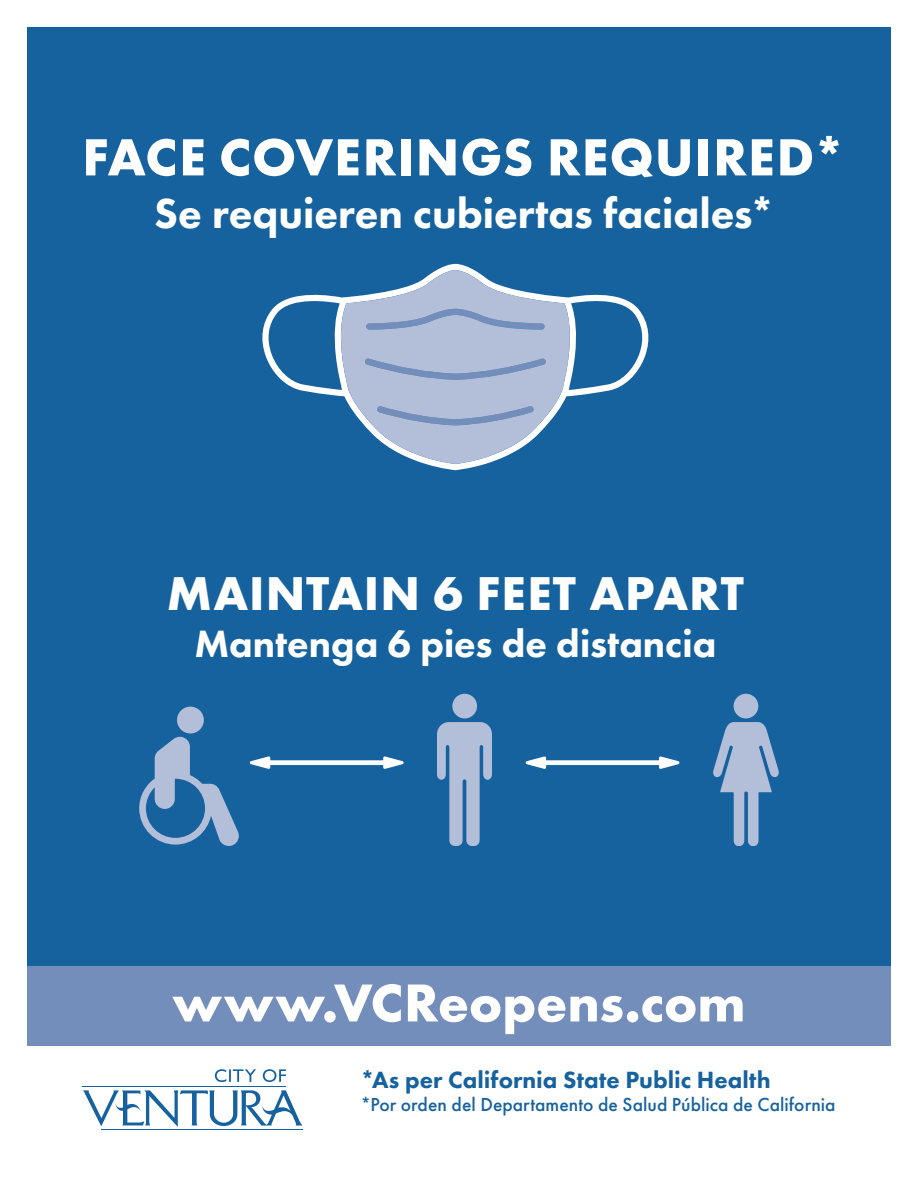
<style>
.page{position:relative;width:918px;height:1188px;background:#fff}
.page>*{position:absolute;margin:0;border:0;box-sizing:border-box;transform-origin:0 0}
.t1{font:700 55.35px "Futura PT";letter-spacing:-.005em;color:#fff}
.t2{font:700 54.15px "Futura PT";letter-spacing:.02em;color:#fff}
.t3{font:700 49.2px "Futura PT";letter-spacing:.015em;color:#fff}
.t4{font:800 43.5px "Futura PT";color:#fff}
.t5{font:800 39.45px "Futura PT";color:#fff}
.t6{font:800 24.3px "Futura PT";color:#16629e}
.t7{font:500 19.5px "Futura PT";color:#16629e}
</style>
<div class="page">
<div style="left:27px;top:27px;width:864px;height:940px;background:#16629e"></div>
<div style="left:27px;top:967px;width:864px;height:79px;background:#748ebc"></div>
<hr style="left:82px;top:1086px;width:204px;height:1px;background:#16629e">
<hr style="left:101px;top:1129px;width:201px;height:1px;background:#16629e">
<svg style="left:82px;top:1090px;width:220px;height:37px"></svg>
<svg style="left:215px;top:1069px;width:71px;height:13px"></svg>
<svg style="left:262px;top:264px;width:387px;height:206px"></svg>
<svg style="left:334px;top:270px;width:243px;height:194px;fill:#b3bed9"></svg>
<svg style="left:139px;top:736px;width:100px;height:110px"></svg>
<div style="left:177px;top:707px;width:27px;height:26px;background:#b3bed9;border-radius:50%"></div>
<svg style="left:437px;top:694px;width:55px;height:152px"></svg>
<svg style="left:713px;top:694px;width:66px;height:152px"></svg>
<svg style="left:250px;top:756px;width:154px;height:13px"></svg>
<svg style="left:526px;top:756px;width:153px;height:13px"></svg>
<p class="t2" style="left:82px;top:122px;width:766px">FACE COVERINGS REQUIRED*</p>
<p class="t4" style="left:154px;top:186px;width:622px">Se requieren cubiertas faciales*</p>
<p class="t3" style="left:167px;top:562px;width:579px">MAINTAIN 6 FEET APART</p>
<p class="t5" style="left:194px;top:620px;width:524px">Mantenga 6 pies de distancia</p>
<p class="t1" style="left:172px;top:967px;width:575px">www.VCReopens.com</p>
<p class="t6" style="left:360px;top:1064px;width:412px">*As per California State Public Health</p>
<p class="t7" style="left:360px;top:1093px;width:477px">*Por orden del Departamento de Salud Pública de California</p>
</div>
